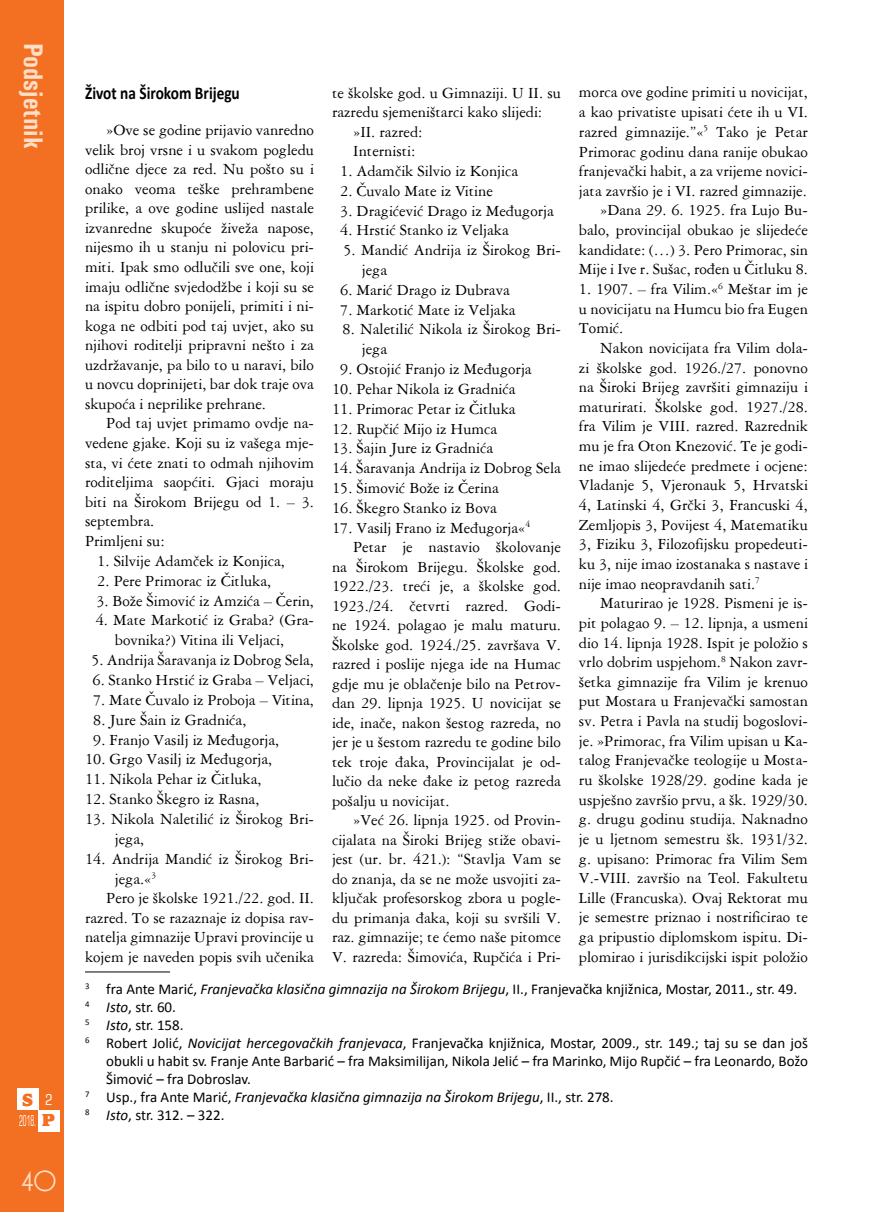
<style>
.page{position:relative;width:893px;height:1212px;background:#fff}
.page>*{position:absolute;margin:0;border:0;box-sizing:border-box;transform-origin:0 0}
.t1{font:700 condensed 27px "Univers";color:#fedec7}
.t2{font:27px "Andes";color:#fedec7}
.medjunaslov{font:700 18px "Calibri";color:#000;scale:.85 1}
.t3{font:800 18px "Alfredo";color:#f36f21}
.bt_11{font:16.5px/19.5px "American Garamond BT";color:#000;text-align:justify}
.NABRAJANJE{font:16.5px/19.8px "American Garamond BT";color:#000}
.Tekst_fusnote{font:15px/18px "Calibri";color:#000;text-align:justify}
.tekst_fusnote_crtica{font:15px "Calibri";color:#000}
.Tekst_fusnote-2{font:italic 15px "Calibri";color:#000}
.t4{font:condensed 15px "Square 721 BT";color:#fff;scale:.5 1}
.t5{font:condensed 15px "Square 721 BT";color:#fff}
.s1{font-family:"Alfredo";font-weight:800;font-stretch:normal;font-size:18px;color:#f36f21}
.s2{font-style:italic}
.s3{font-style:normal}
</style>
<div class="page">
<div style="left:0;top:0;width:64px;height:1212px;background:#f36f21"></div>
<div style="left:17px;top:1089px;width:21px;height:21px;background:#fff"></div>
<div style="left:38px;top:1110px;width:22px;height:21px;background:#fff"></div>
<hr style="left:85px;top:971px;width:85px;height:1px;background:#000">
<h1 class="t1" style="left:50px;top:43px;width:108px;rotate:90deg">Podsjetnik</h1>
<p class="t3" style="left:22px;top:1090px;width:12px">S</p>
<p class="t4" style="left:19px;top:1112px;width:73px">2018. <span class="s1">P</span></p>
<p class="t5" style="left:45px;top:1090px;width:9px">2</p>
<p class="t2" style="left:21px;top:1169px;width:36px">40</p>
<p class="medjunaslov" style="left:85px;top:80px;width:184px">Život na Širokom Brijegu</p>
<p class="bt_11" style="left:85px;top:120px;width:230px;text-indent:21px">»Ove se godine prijavio vanredno velik broj vrsne i u svakom pogledu odlične djece za red. Nu pošto su i onako veoma teške prehrambene prilike, a ove godine uslijed nastale izvanredne skupoće živeža napose, nijesmo ih u stanju ni polovicu pri&shy;miti. Ipak smo odlučili sve one, koji imaju odlične svjedodžbe i koji su se na ispitu dobro ponijeli, primiti i ni&shy;koga ne odbiti pod taj uvjet, ako su njihovi roditelji pripravni nešto i za uzdržavanje, pa bilo to u naravi, bilo u novcu doprinijeti, bar dok traje ova skupoća i neprilike prehrane.</p>
<p class="bt_11" style="left:85px;top:413px;width:230px;text-indent:21px">Pod taj uvjet primamo ovdje na&shy;vedene gjake. Koji su iz vašega mje&shy;sta, vi ćete znati to odmah njihovim roditeljima saopćiti. Gjaci moraju biti na Širokom Brijegu od 1. – 3. septembra.</p>
<p class="NABRAJANJE" style="left:85px;top:531px;width:81px">Primljeni su:</p>
<p class="NABRAJANJE" style="left:97px;top:551px;width:189px">1. Silvije Adamček iz Konjica,</p>
<p class="NABRAJANJE" style="left:97px;top:570px;width:175px">2. Pere Primorac iz Čitluka,</p>
<p class="NABRAJANJE" style="left:96px;top:590px;width:219px">3. Bože Šimović iz Amzića – Čerin,</p>
<p class="NABRAJANJE" style="left:115px;top:610px;width:201px;text-indent:-19px">4. Mate Markotić iz Graba? (Gra&shy;bovnika?) Vitina ili Veljaci,</p>
<p class="NABRAJANJE" style="left:91px;top:650px;width:224px">5. Andrija Šaravanja iz Dobrog Sela,</p>
<p class="NABRAJANJE" style="left:93px;top:670px;width:223px">6. Stanko Hrstić iz Graba – Veljaci,</p>
<p class="NABRAJANJE" style="left:93px;top:690px;width:222px">7. Mate Čuvalo iz Proboja – Vitina,</p>
<p class="NABRAJANJE" style="left:93px;top:709px;width:155px">8. Jure Šain iz Gradnića,</p>
<p class="NABRAJANJE" style="left:93px;top:729px;width:188px">9. Franjo Vasilj iz Međugorja,</p>
<p class="NABRAJANJE" style="left:85px;top:749px;width:189px">10. Grgo Vasilj iz Međugorja,</p>
<p class="NABRAJANJE" style="left:85px;top:769px;width:178px">11. Nikola Pehar iz Čitluka,</p>
<p class="NABRAJANJE" style="left:85px;top:789px;width:176px">12. Stanko Škegro iz Rasna,</p>
<p class="NABRAJANJE" style="left:115px;top:809px;width:201px;text-indent:-30px">13. Nikola Naletilić iz Širokog Bri&shy;jega,</p>
<p class="NABRAJANJE" style="left:115px;top:848px;width:201px;text-indent:-30px">14. Andrija Mandić iz Širokog Bri&shy;jega.«<sup>3</sup></p>
<p class="bt_11" style="left:85px;top:888px;width:230px;text-indent:21px">Pero je školske 1921./22. god. II. razred. To se razaznaje iz dopisa rav&shy;natelja gimnazije Upravi provincije u kojem je naveden popis svih učenika</p>
<p class="bt_11" style="left:579px;top:82px;width:230px">morca ove godine primiti u novicijat, a kao privatiste upisati ćete ih u VI. razred gimnazije.”«<sup>5</sup> Tako je Petar Primorac godinu dana ranije obukao franjevački habit, a za vrijeme novici&shy;jata završio je i VI. razred gimnazije.</p>
<p class="bt_11" style="left:579px;top:200px;width:230px;text-indent:21px">»Dana 29. 6. 1925. fra Lujo Bu&shy;balo, provincijal obukao je slijedeće kandidate: (…) 3. Pero Primorac, sin Mije i Ive r. Sušac, rođen u Čitluku 8.</p>
<p class="bt_11" style="left:579px;top:279px;width:230px">1. 1907. – fra Vilim.«<sup>6</sup> Meštar im je u novicijatu na Humcu bio fra Eugen Tomić.</p>
<p class="bt_11" style="left:579px;top:338px;width:230px;text-indent:21px">Nakon novicijata fra Vilim dola&shy;zi školske god. 1926./27. ponovno na Široki Brijeg završiti gimnaziju i maturirati. Školske god. 1927./28. fra Vilim je VIII. razred. Razrednik mu je fra Oton Knezović. Te je godi&shy;ne imao slijedeće predmete i ocjene:<br>Vladanje 5, Vjeronauk 5, Hrvatski 4, Latinski 4, Grčki 3, Francuski 4, Zemljopis 3, Povijest 4, Matematiku 3, Fiziku 3, Filozofijsku propedeuti&shy;ku 3, nije imao izostanaka s nastave i nije imao neopravdanih sati.<sup>7</sup></p>
<p class="bt_11" style="left:579px;top:593px;width:230px;text-indent:21px">Maturirao je 1928. Pismeni je is&shy;pit polagao 9. – 12. lipnja, a usmeni dio 14. lipnja 1928. Ispit je položio s vrlo dobrim uspjehom.<sup>8</sup> Nakon zavr&shy;šetka gimnazije fra Vilim je krenuo put Mostara u Franjevački samostan sv. Petra i Pavla na studij bogoslovi&shy;je. »Primorac, fra Vilim upisan u Ka&shy;talog Franjevačke teologije u Mosta&shy;ru školske 1928/29. godine kada je uspješno završio prvu, a šk. 1929/30. g. drugu godinu studija. Naknadno je u ljetnom semestru šk. 1931/32. g. upisano: Primorac fra Vilim Sem V.-VIII. završio na Teol. Fakultetu Lille (Francuska). Ovaj Rektorat mu je semestre priznao i nostrificirao te ga pripustio diplomskom ispitu. Di&shy;plomirao i jurisdikcijski ispit položio</p>
<p class="tekst_fusnote_crtica" style="left:85px;top:979px;width:714px"><sup>3</sup> fra Ante Marić, <span class="s2">Franjevačka klasična gimnazija na Širokom Brijegu</span>, II., Franjevačka knjižnica, Mostar, 2011., str. 49.</p>
<p class="Tekst_fusnote" style="left:85px;top:998px;width:92px"><sup>4</sup> <span class="s2">Isto</span>, str. 60.</p>
<p class="Tekst_fusnote" style="left:85px;top:1016px;width:100px"><sup>5</sup> <span class="s2">Isto</span>, str. 158.</p>
<p class="Tekst_fusnote" style="left:106px;top:1034px;width:703px;text-indent:-21px"><sup>6</sup> Robert Jolić, <span class="s2">Novicijat hercegovačkih franjevaca</span>, Franjevačka knjižnica, Mostar, 2009., str. 149.; taj su se dan još obukli u habit sv. Franje Ante Barbarić – fra Maksimilijan, Nikola Jelić – fra Marinko, Mijo Rupčić – fra Leonardo, Božo Šimović – fra Dobroslav.</p>
<p class="Tekst_fusnote-2" style="left:85px;top:1087px;width:530px"><sup>7</sup> <span class="s3">Usp., fra Ante Marić,</span> Franjevačka klasična gimnazija na Širokom Brijegu<span class="s3">, II., str. 278.</span></p>
<p class="Tekst_fusnote" style="left:85px;top:1106px;width:141px"><sup>8</sup> <span class="s2">Isto</span>, str. 312. – 322.</p>
<p class="bt_11" style="left:332px;top:82px;width:230px">te školske god. u Gimnaziji. U II. su razredu sjemeništarci kako slijedi:</p>
<p class="bt_11" style="left:353px;top:121px;width:71px">»II. razred:</p>
<p class="bt_11" style="left:353px;top:141px;width:64px">Internisti:</p>
<p class="NABRAJANJE" style="left:340px;top:161px;width:179px">1. Adamčik Silvio iz Konjica</p>
<p class="NABRAJANJE" style="left:340px;top:180px;width:154px">2. Čuvalo Mate iz Vitine</p>
<p class="NABRAJANJE" style="left:340px;top:200px;width:215px">3. Dragićević Drago iz Međugorja</p>
<p class="NABRAJANJE" style="left:340px;top:220px;width:170px">4. Hrstić Stanko iz Veljaka</p>
<p class="NABRAJANJE" style="left:362px;top:240px;width:201px;text-indent:-18px">5. Mandić Andrija iz Širokog Bri&shy;jega</p>
<p class="NABRAJANJE" style="left:340px;top:280px;width:171px">6. Marić Drago iz Dubrava</p>
<p class="NABRAJANJE" style="left:340px;top:299px;width:177px">7. Markotić Mate iz Veljaka</p>
<p class="NABRAJANJE" style="left:362px;top:319px;width:201px;text-indent:-19px">8. Naletilić Nikola iz Širokog Bri&shy;jega</p>
<p class="NABRAJANJE" style="left:340px;top:359px;width:193px">9. Ostojić Franjo iz Međugorja</p>
<p class="NABRAJANJE" style="left:332px;top:379px;width:185px">10. Pehar Nikola iz Gradnića</p>
<p class="NABRAJANJE" style="left:332px;top:398px;width:185px">11. Primorac Petar iz Čitluka</p>
<p class="NABRAJANJE" style="left:332px;top:418px;width:167px">12. Rupčić Mijo iz Humca</p>
<p class="NABRAJANJE" style="left:332px;top:438px;width:163px">13. Šajin Jure iz Gradnića</p>
<p class="NABRAJANJE" style="left:332px;top:458px;width:230px">14. Šaravanja Andrija iz Dobrog Sela</p>
<p class="NABRAJANJE" style="left:332px;top:478px;width:168px">15. Šimović Bože iz Čerina</p>
<p class="NABRAJANJE" style="left:332px;top:498px;width:166px">16. Škegro Stanko iz Bova</p>
<p class="NABRAJANJE" style="left:332px;top:517px;width:200px">17. Vasilj Frano iz Međugorja«<sup>4</sup></p>
<p class="bt_11" style="left:332px;top:537px;width:230px;text-indent:21px">Petar je nastavio školovanje na Širokom Brijegu. Školske god.<br>1922./23. treći je, a školske god.<br>1923./24. četvrti razred. Godi&shy;ne 1924. polagao je malu maturu.<br>Školske god. 1924./25. završava V. razred i poslije njega ide na Humac gdje mu je oblačenje bilo na Petrov&shy;dan 29. lipnja 1925. U novicijat se ide, inače, nakon šestog razreda, no jer je u šestom razredu te godine bilo tek troje đaka, Provincijalat je od&shy;lučio da neke đake iz petog razreda pošalju u novicijat.</p>
<p class="bt_11" style="left:332px;top:810px;width:230px;text-indent:21px">»Već 26. lipnja 1925. od Provin&shy;cijalata na Široki Brijeg stiže obavi&shy;jest (ur. br. 421.): “Stavlja Vam se do znanja, da se ne može usvojiti za&shy;ključak profesorskog zbora u pogle&shy;du primanja đaka, koji su svršili V. raz. gimnazije; te ćemo naše pitomce V. razreda: Šimovića, Rupčića i Pri-</p>
</div>
